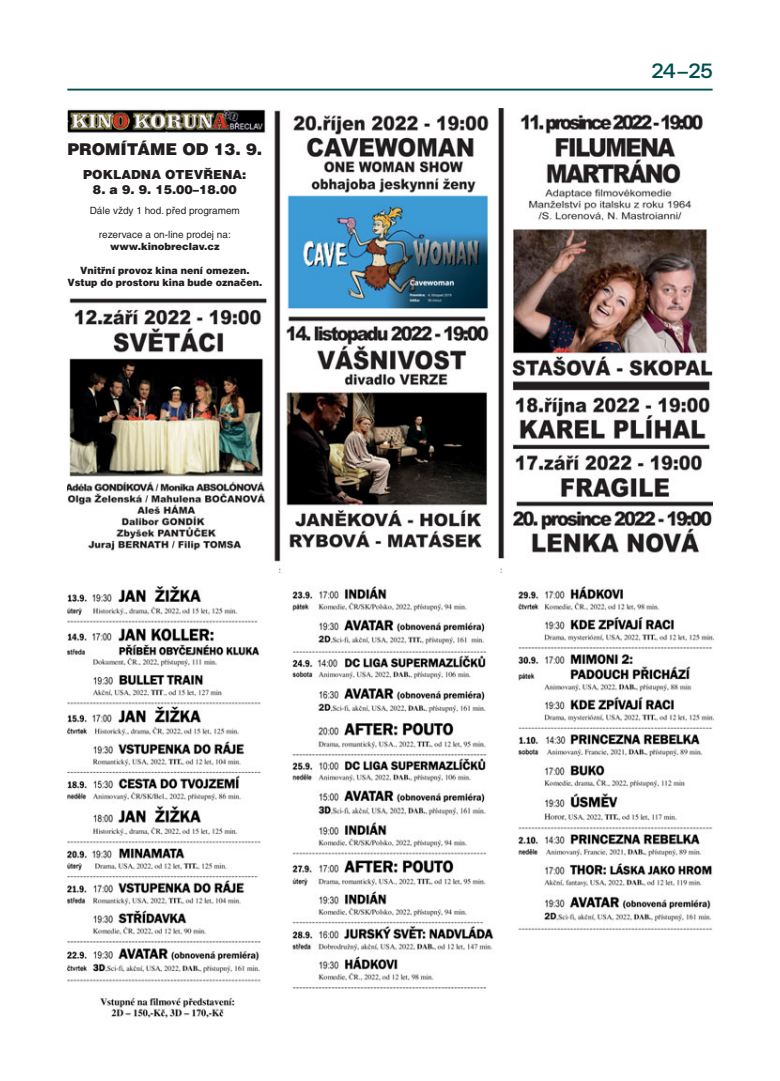
<style>
.page{position:relative;width:780px;height:1081px;background:#fff}
.page>*{position:absolute;margin:0;border:0;box-sizing:border-box;transform-origin:0 0}
.t1{font:500 20px "FK Grotesk";color:#004f4f}
.t2{font:900 16.25px "Helvetica CE";color:#231f20}
.t3{font:900 12.5px "Helvetica CE";color:#231f20}
.t4{font:900 10px/12px "Helvetica CE";color:#231f20;text-align:center;scale:.95 1}
.t5{font:10px "Helvetica CE";color:#231f20}
.t6{font:900 10px "Helvetica CE";color:#231f20}
</style>
<div class="page">
<hr style="left:67px;top:89px;width:645px;height:2px;background:#004f4f">
<img style="left:67px;top:587px;width:646px;height:430px">
<img style="left:67px;top:109px;width:645px;height:463px">
<h2 class="t2" style="left:67px;top:141px;width:196px">PROMÍTÁME OD 13. 9.</h2>
<p class="t3" style="left:83px;top:168px;width:165px">POKLADNA OTEVŘENA:</p>
<p class="t3" style="left:93px;top:183px;width:145px">8. a 9. 9. 15.00–18.00</p>
<p class="t5" style="left:90px;top:207px;width:152px">Dále vždy 1 hod. před programem</p>
<p class="t5" style="left:99px;top:231px;width:133px">rezervace a on-line prodej na:</p>
<p class="t6" style="left:110px;top:242px;width:111px">www.kinobreclav.cz</p>
<p class="t4" style="left:67px;top:264px;width:207px">Vnitřní provoz kina není omezen.<br>Vstup do prostoru kina bude označen.</p>
<h1 class="t1" style="left:651px;top:59px;width:63px">24–25</h1>
</div>
